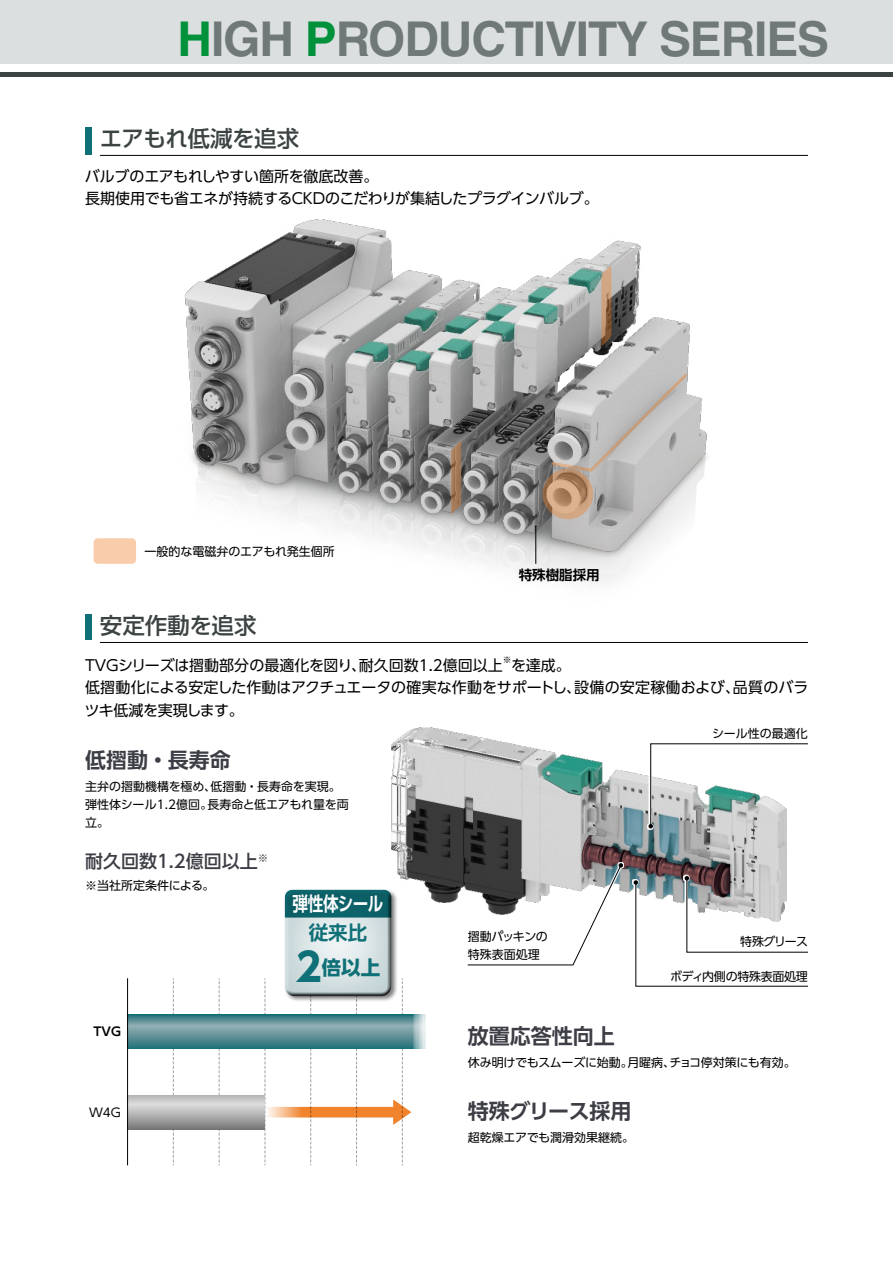
<style>
.page{position:relative;width:893px;height:1263px;background:#fff}
.page>*{position:absolute;margin:0;border:0;box-sizing:border-box;transform-origin:0 0}
.t1{font:700 48px "Helvetica LT Std";letter-spacing:-.025em;color:#707978}
.t2{font:500 22.5px "UD Shin Go Pro";letter-spacing:-.015em;color:#3c4343}
.t3{font:700 21px "UD Shin Go Pro De";color:#3d3e45}
.t4{font:700 19.5px "UD Shin Go Pro De";letter-spacing:-.025em;color:#fff;scale:.8 1}
.t5{font:700 19.5px "UD Shin Go Pro";color:#107077}
.t6{font:700 19.5px "UD Shin Go Pro De";color:#107077}
.t7{font:500 18px "UD Shin Go Pro";color:#3d3e45}
.t8{font:15px/22.5px "UD Shin Go Pro";letter-spacing:-.01em;color:#000}
.t9{font:700 13.5px "UD Shin Go Pro De";color:#000}
.t10{font:12px/18px "UD Shin Go Pro";letter-spacing:-.01em;color:#000}
.t11{font:12px "UD Shin Go Pro";letter-spacing:-.035em;color:#000}
.t12{font:700 12px "UD Shin Go Pro De";color:#000}
.t13{font:8.7px "UD Shin Go Pro";color:#000}
.s1{color:#00913a}
.s2{font-size:39px}
</style>
<div class="page">
<img style="left:184px;top:219px;width:523px;height:365px">
<div style="left:0;top:0;width:893px;height:64px;background:#dbdfe0"></div>
<div style="left:0;top:72px;width:893px;height:5px;background:#3c4343"></div>
<hr style="left:100px;top:155px;width:708px;height:1px;background:#000">
<div style="left:85px;top:128px;width:6px;height:27px;background:#107077"></div>
<svg style="left:543px;top:469px;width:50px;height:50px"></svg>
<svg style="left:601px;top:266px;width:10px;height:80px"></svg>
<svg style="left:451px;top:441px;width:10px;height:73px"></svg>
<hr style="left:535px;top:526px;width:1px;height:38px;background:#000">
<div style="left:94px;top:538px;width:42px;height:26px;background:#f9cdab;border-radius:4px"></div>
<svg style="left:550px;top:372px;width:138px;height:101px"></svg>
<hr style="left:100px;top:642px;width:708px;height:1px;background:#000">
<div style="left:85px;top:615px;width:6px;height:25px;background:#107077"></div>
<img style="left:391px;top:727px;width:396px;height:176px">
<svg style="left:466px;top:862px;width:158px;height:41px"></svg>
<svg style="left:467px;top:863px;width:156px;height:103px"></svg>
<div style="left:632px;top:879px;width:177px;height:109px;background:#fff"></div>
<svg style="left:634px;top:876px;width:174px;height:111px"></svg>
<div style="left:702px;top:716px;width:117px;height:35px;background:#fff"></div>
<svg style="left:647px;top:742px;width:140px;height:88px"></svg>
<svg style="left:648px;top:743px;width:160px;height:85px"></svg>
<svg style="left:173px;top:978px;width:1px;height:187px"></svg>
<svg style="left:219px;top:978px;width:1px;height:187px"></svg>
<svg style="left:128px;top:1014px;width:297px;height:34px"></svg>
<svg style="left:128px;top:1095px;width:137px;height:34px"></svg>
<hr style="left:127px;top:978px;width:1px;height:187px;background:#000">
<svg style="left:265px;top:978px;width:146px;height:187px"></svg>
<div style="left:283px;top:888px;width:115px;height:114px;background:#000;opacity:.5"></div>
<div style="left:283px;top:891px;width:108px;height:107px;background:#000;opacity:.85"></div>
<div style="left:285px;top:890px;width:106px;height:27px;background:#0d6067"></div>
<h1 class="t1" style="left:178px;top:9px;width:653px"><span class="s1">H</span>IGH <span class="s1">P</span>RODUCTIVITY SERIES</h1>
<h2 class="t2" style="left:100px;top:121px;width:201px">エアもれ低減を追求</h2>
<p class="t8" style="left:85px;top:164px;width:515px">バルブのエアもれしやすい箇所を徹底改善。<br>長期使用でも省エネが持続するCKDのこだわりが集結したプラグインバルブ。</p>
<p class="t10" style="left:145px;top:542px;width:192px">一般的な電磁弁のエアもれ発生個所</p>
<p class="t9" style="left:519px;top:564px;width:82px">特殊樹脂採用</p>
<h2 class="t2" style="left:100px;top:608px;width:158px">安定作動を追求</h2>
<p class="t8" style="left:85px;top:653px;width:419px">TVGシリーズは摺動部分の最適化を図り、耐久回数1.2億回以上</p>
<p class="t13" style="left:503px;top:653px;width:10px">※</p>
<p class="t8" style="left:84px;top:653px;width:725px;text-indent:427px">を達成。<br>低摺動化による安定した作動はアクチュエータの確実な作動をサポートし、設備の安定稼働および、品質のバラツキ低減を実現します。</p>
<h3 class="t3" style="left:85px;top:743px;width:147px">低摺動・長寿命</h3>
<p class="t10" style="left:85px;top:777px;width:265px">主弁の摺動機構を極め、低摺動・長寿命を実現。弾性体シール1.2億回。長寿命と低エアもれ量を両立。</p>
<h3 class="t7" style="left:85px;top:846px;width:185px">耐久回数1.2億回以上<sup>※</sup></h3>
<p class="t10" style="left:85px;top:876px;width:131px">※当社所定条件による。</p>
<p class="t10" style="left:712px;top:724px;width:97px">シール性の最適化</p>
<p class="t12" style="left:93px;top:1022px;width:29px">TVG</p>
<p class="t10" style="left:89px;top:1103px;width:33px">W4G</p>
<h3 class="t4" style="left:293px;top:888px;width:115px">弾性体シール</h3>
<h3 class="t6" style="left:309px;top:917px;width:60px">従来比</h3>
<h3 class="t5" style="left:296px;top:951px;width:86px"><span class="s2">2</span>倍以上</h3>
<p class="t11" style="left:468px;top:927px;width:82px">摺動パッキンの</p>
<p class="t10" style="left:740px;top:932px;width:69px">特殊グリース</p>
<p class="t10" style="left:468px;top:945px;width:73px">特殊表面処理</p>
<p class="t10" style="left:670px;top:966px;width:139px">ボディ内側の特殊表面処理</p>
<h3 class="t3" style="left:468px;top:1019px;width:148px">放置応答性向上</h3>
<p class="t10" style="left:468px;top:1053px;width:329px">休み明けでもスムーズに始動。月曜病、チョコ停対策にも有効。</p>
<h3 class="t3" style="left:468px;top:1094px;width:165px">特殊グリース採用</h3>
<p class="t10" style="left:468px;top:1128px;width:168px">超乾燥エアでも潤滑効果継続。</p>
</div>
